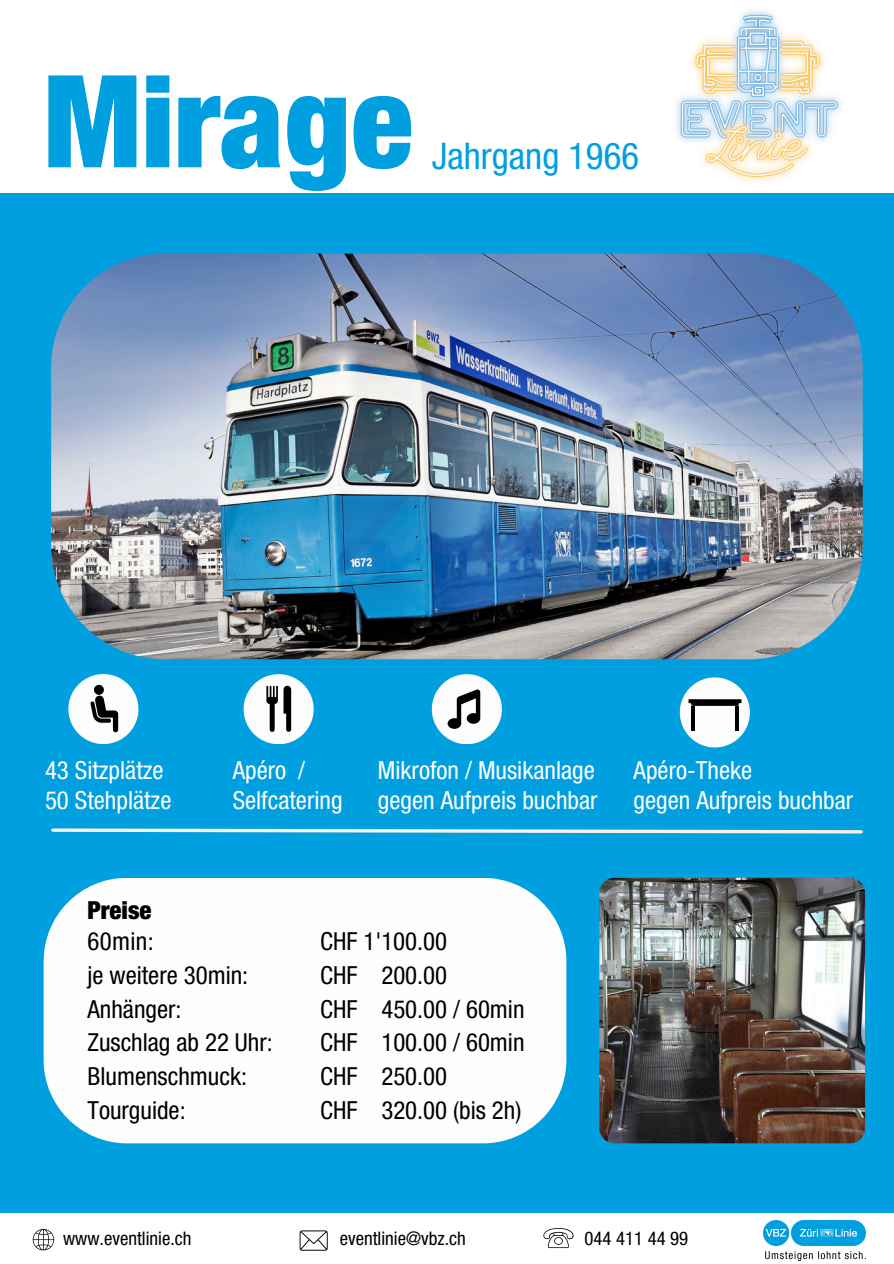
<style>
.page{position:relative;width:894px;height:1264px;background:#fff}
.page>*{position:absolute;margin:0;border:0;box-sizing:border-box;transform-origin:0 0}
.t1{font:900 condensed 128.55px "Helvetica Neue LT Std";color:#009fdf}
.t2{font:condensed 36.9px "Helvetica Neue LT Std";color:#009fdf}
.t3{font:condensed 24.9px/33.8px "Helvetica Neue LT Std";color:#000}
.t4{font:condensed 24.9px/29.8px "Helvetica Neue LT Std";color:#fff}
.t5{font:900 condensed 24.9px "Helvetica Neue LT Std";color:#000}
.t6{font:condensed 18.75px "Helvetica Neue LT Std";color:#000}
</style>
<div class="page">
<div style="left:0;top:193px;width:893px;height:1069px;background:#009fdf"></div>
<div style="left:0;top:1212px;width:893px;height:51px;background:#fff"></div>
<img style="left:763px;top:1220px;width:102px;height:40px">
<svg style="left:51px;top:828px;width:812px;height:6px"></svg>
<svg style="left:33px;top:1229px;width:21px;height:21px"></svg>
<svg style="left:243px;top:674px;width:70px;height:70px"></svg>
<svg style="left:68px;top:674px;width:70px;height:69px"></svg>
<svg style="left:431px;top:674px;width:70px;height:70px"></svg>
<svg style="left:299px;top:1230px;width:28px;height:20px"></svg>
<svg style="left:543px;top:1228px;width:30px;height:19px"></svg>
<div style="left:44px;top:877px;width:522px;height:266px;background:#fdfdfd;border-radius:83px"></div>
<img style="left:599px;top:877px;width:265px;height:266px;border-radius:15px">
<img style="left:51px;top:253px;width:811px;height:406px;border-radius:114px">
<svg style="left:679px;top:677px;width:70px;height:70px"></svg>
<hr style="left:691px;top:706px;width:3px;height:24px;background:#000">
<hr style="left:735px;top:706px;width:3px;height:24px;background:#000">
<img style="left:676px;top:10px;width:166px;height:172px">
<p class="t1" style="left:44px;top:75px;width:370px">Mirage</p>
<p class="t2" style="left:431px;top:143px;width:209px">Jahrgang 1966</p>
<p class="t4" style="left:45px;top:758px;width:128px">43 Sitzplätze<br>50 Stehplätze</p>
<p class="t4" style="left:232px;top:758px;width:111px">Apéro /<br>Selfcatering</p>
<p class="t4" style="left:378px;top:758px;width:221px">Mikrofon / Musikanlage gegen Aufpreis buchbar</p>
<h4 class="t5" style="left:87px;top:901px;width:66px">Preise</h4>
<p class="t3" style="left:87px;top:927px;width:187px">60min:<br>je weitere 30min:<br>Anhänger:<br>Zuschlag ab 22 Uhr:<br>Blumenschmuck:<br>Tourguide:</p>
<p class="t3" style="left:320px;top:927px;width:206px">CHF 1'100.00<br>CHF 200.00<br>CHF 450.00 / 60min<br>CHF 100.00 / 60min<br>CHF 250.00<br>CHF 320.00 (bis 2h)</p>
<h4 class="t4" style="left:633px;top:758px;width:221px">Apéro-Theke<br>gegen Aufpreis buchbar</h4>
<p class="t6" style="left:63px;top:1231px;width:130px">www.eventlinie.ch</p>
<p class="t6" style="left:340px;top:1231px;width:128px">eventlinie@vbz.ch</p>
<h2 class="t6" style="left:584px;top:1231px;width:105px">044 411 44 99</h2>
</div>
